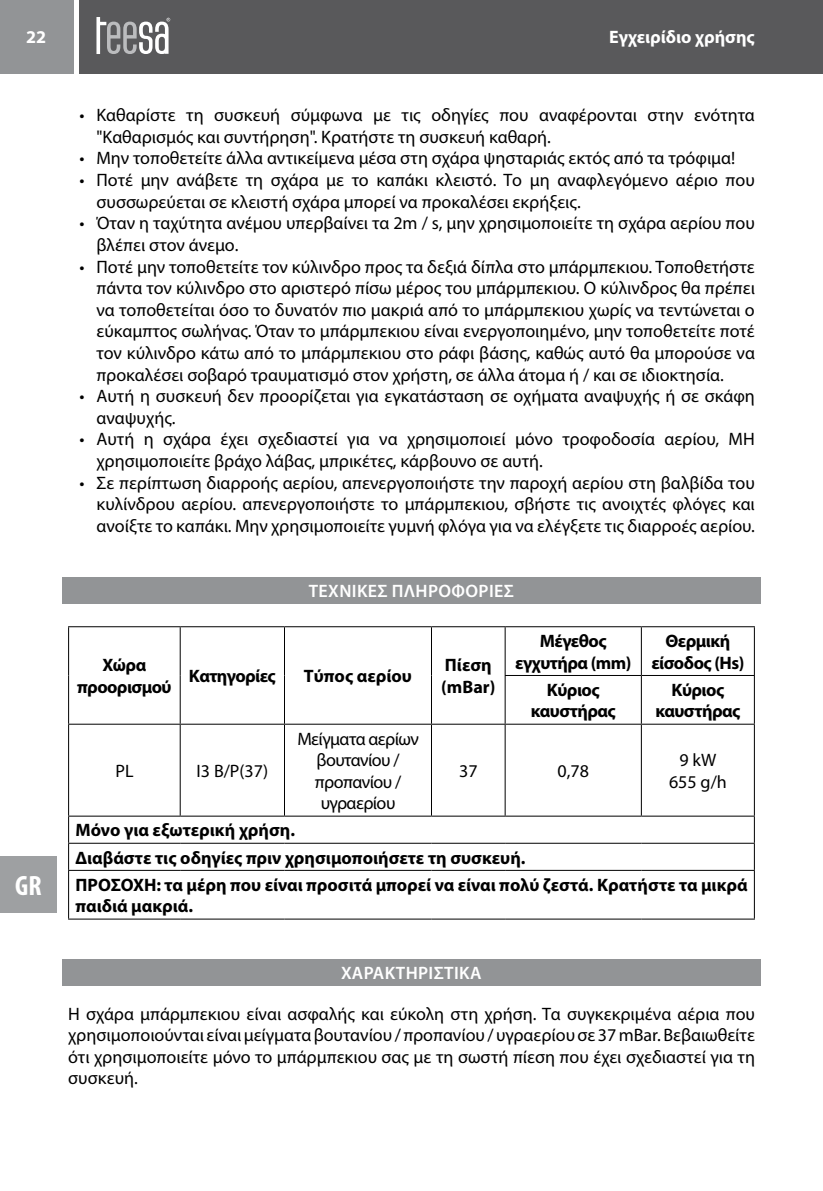
<style>
.page{position:relative;width:823px;height:1191px;background:#fff}
.page>*{position:absolute;margin:0;border:0;box-sizing:border-box;transform-origin:0 0}
.t1{font:700 condensed 28px "Myriad Pro";color:#fff}
.t2{font:18px/21.6px "Myriad Pro";color:#000}
.t3{font:700 18px/27.2px "Myriad Pro";letter-spacing:-.005em;color:#000}
.t4{font:700 18px/21.6px "Myriad Pro";letter-spacing:-.03em;color:#000;text-align:center}
.t5{font:18px/21.6px "Myriad Pro";letter-spacing:-.03em;color:#000;text-align:center}
.t6{font:600 18px "Myriad Pro";letter-spacing:.02em;color:#fff}
.t7{font:700 18px "Myriad Pro";color:#fff}
.t8{font:700 18px "Myriad Pro";letter-spacing:-.035em;color:#000}
</style>
<div class="page">
<div style="left:0;top:856px;width:57px;height:57px;background:#9ea0a2"></div>
<div style="left:0;top:0;width:74px;height:74px;background:#929496"></div>
<div style="left:79px;top:0;width:743px;height:74px;background:#59595b"></div>
<svg style="left:96px;top:17px;width:74px;height:37px"></svg>
<hr style="left:68px;top:626px;width:112px;height:1px;background:#000">
<hr style="left:68px;top:627px;width:1px;height:48px;background:#000">
<hr style="left:180px;top:626px;width:104px;height:1px;background:#000">
<hr style="left:180px;top:627px;width:1px;height:48px;background:#000">
<hr style="left:284px;top:626px;width:147px;height:1px;background:#000">
<hr style="left:284px;top:627px;width:1px;height:48px;background:#000">
<hr style="left:431px;top:626px;width:74px;height:1px;background:#000">
<hr style="left:431px;top:627px;width:1px;height:48px;background:#000">
<hr style="left:505px;top:626px;width:136px;height:1px;background:#000">
<hr style="left:504px;top:627px;width:1px;height:48px;background:#000">
<hr style="left:641px;top:626px;width:113px;height:1px;background:#000">
<hr style="left:640px;top:627px;width:1px;height:48px;background:#000">
<hr style="left:753px;top:627px;width:1px;height:48px;background:#000">
<hr style="left:68px;top:675px;width:1px;height:48px;background:#000">
<hr style="left:180px;top:675px;width:1px;height:48px;background:#000">
<hr style="left:284px;top:675px;width:1px;height:48px;background:#000">
<hr style="left:431px;top:675px;width:1px;height:48px;background:#000">
<hr style="left:504px;top:675px;width:137px;height:1px;background:#000">
<hr style="left:504px;top:676px;width:1px;height:47px;background:#000">
<hr style="left:641px;top:675px;width:113px;height:1px;background:#000">
<hr style="left:640px;top:676px;width:1px;height:47px;background:#000">
<hr style="left:753px;top:676px;width:1px;height:47px;background:#000">
<hr style="left:68px;top:723px;width:112px;height:1px;background:#000">
<hr style="left:68px;top:724px;width:1px;height:91px;background:#000">
<hr style="left:180px;top:723px;width:104px;height:1px;background:#000">
<hr style="left:180px;top:724px;width:1px;height:91px;background:#000">
<hr style="left:284px;top:723px;width:147px;height:1px;background:#000">
<hr style="left:284px;top:724px;width:1px;height:91px;background:#000">
<hr style="left:431px;top:723px;width:74px;height:1px;background:#000">
<hr style="left:431px;top:724px;width:1px;height:91px;background:#000">
<hr style="left:505px;top:723px;width:136px;height:1px;background:#000">
<hr style="left:504px;top:724px;width:1px;height:91px;background:#000">
<hr style="left:641px;top:723px;width:113px;height:1px;background:#000">
<hr style="left:640px;top:724px;width:1px;height:91px;background:#000">
<hr style="left:753px;top:724px;width:1px;height:91px;background:#000">
<hr style="left:68px;top:815px;width:112px;height:1px;background:#000">
<hr style="left:180px;top:815px;width:104px;height:1px;background:#000">
<hr style="left:284px;top:815px;width:147px;height:1px;background:#000">
<hr style="left:431px;top:815px;width:74px;height:1px;background:#000">
<hr style="left:505px;top:815px;width:136px;height:1px;background:#000">
<hr style="left:641px;top:815px;width:113px;height:1px;background:#000">
<hr style="left:68px;top:842px;width:112px;height:1px;background:#000">
<svg style="left:68px;top:816px;width:1px;height:54px"></svg>
<hr style="left:180px;top:842px;width:104px;height:1px;background:#000">
<hr style="left:284px;top:842px;width:147px;height:1px;background:#000">
<hr style="left:431px;top:842px;width:74px;height:1px;background:#000">
<hr style="left:505px;top:842px;width:136px;height:1px;background:#000">
<hr style="left:641px;top:842px;width:113px;height:1px;background:#000">
<svg style="left:753px;top:816px;width:1px;height:54px"></svg>
<hr style="left:68px;top:870px;width:112px;height:1px;background:#000">
<hr style="left:68px;top:871px;width:1px;height:47px;background:#000">
<hr style="left:180px;top:870px;width:104px;height:1px;background:#000">
<hr style="left:284px;top:870px;width:147px;height:1px;background:#000">
<hr style="left:431px;top:870px;width:74px;height:1px;background:#000">
<hr style="left:505px;top:870px;width:136px;height:1px;background:#000">
<hr style="left:641px;top:870px;width:113px;height:1px;background:#000">
<hr style="left:753px;top:871px;width:1px;height:47px;background:#000">
<hr style="left:68px;top:918px;width:112px;height:1px;background:#000">
<hr style="left:180px;top:918px;width:104px;height:1px;background:#000">
<hr style="left:284px;top:918px;width:147px;height:1px;background:#000">
<hr style="left:431px;top:918px;width:74px;height:1px;background:#000">
<hr style="left:505px;top:918px;width:136px;height:1px;background:#000">
<hr style="left:641px;top:918px;width:113px;height:1px;background:#000">
<div style="left:62px;top:577px;width:698px;height:27px;background:#929496"></div>
<div style="left:62px;top:959px;width:698px;height:26px;background:#929496"></div>
<p class="t7" style="left:26px;top:25px;width:21px">22</p>
<p class="t7" style="left:608px;top:25px;width:147px">Εγχειρίδιο χρήσης</p>
<p class="t2" style="left:96px;top:104px;width:659px;text-indent:-17px">• Καθαρίστε τη συσκευή σύμφωνα με τις οδηγίες που αναφέρονται στην ενότητα "Καθαρισμός και συντήρηση". Κρατήστε τη συσκευή καθαρή.</p>
<p class="t2" style="left:79px;top:147px;width:657px">• Μην τοποθετείτε άλλα αντικείμενα μέσα στη σχάρα ψησταριάς εκτός από τα τρόφιμα!</p>
<p class="t2" style="left:96px;top:169px;width:659px;text-indent:-17px">• Ποτέ μην ανάβετε τη σχάρα με το καπάκι κλειστό. Το μη αναφλεγόμενο αέριο που συσσωρεύεται σε κλειστή σχάρα μπορεί να προκαλέσει εκρήξεις.</p>
<p class="t2" style="left:96px;top:212px;width:659px;text-indent:-17px">• Όταν η ταχύτητα ανέμου υπερβαίνει τα 2m / s, μην χρησιμοποιείτε τη σχάρα αερίου που βλέπει στον άνεμο.</p>
<p class="t2" style="left:96px;top:255px;width:659px;text-align:justify;text-indent:-17px">• Ποτέ μην τοποθετείτε τον κύλινδρο προς τα δεξιά δίπλα στο μπάρμπεκιου. Τοποθετήστε πάντα τον κύλινδρο στο αριστερό πίσω μέρος του μπάρμπεκιου. Ο κύλινδρος θα πρέπει να τοποθετείται όσο το δυνατόν πιο μακριά από το μπάρμπεκιου χωρίς να τεντώνεται ο εύκαμπτος σωλήνας. Όταν το μπάρμπεκιου είναι ενεργοποιημένο, μην τοποθετείτε ποτέ τον κύλινδρο κάτω από το μπάρμπεκιου στο ράφι βάσης, καθώς αυτό θα μπορούσε να προκαλέσει σοβαρό τραυματισμό στον χρήστη, σε άλλα άτομα ή / και σε ιδιοκτησία.</p>
<p class="t2" style="left:96px;top:385px;width:659px;text-indent:-17px">• Αυτή η συσκευή δεν προορίζεται για εγκατάσταση σε οχήματα αναψυχής ή σε σκάφη αναψυχής.</p>
<p class="t2" style="left:96px;top:428px;width:659px;text-indent:-17px">• Αυτή η σχάρα έχει σχεδιαστεί για να χρησιμοποιεί μόνο τροφοδοσία αερίου, ΜΗ χρησιμοποιείτε βράχο λάβας, μπρικέτες, κάρβουνο σε αυτή.</p>
<p class="t2" style="left:96px;top:471px;width:659px;text-align:justify;text-indent:-17px">• Σε περίπτωση διαρροής αερίου, απενεργοποιήστε την παροχή αερίου στη βαλβίδα του κυλίνδρου αερίου. απενεργοποιήστε το μπάρμπεκιου, σβήστε τις ανοιχτές φλόγες και ανοίξτε το καπάκι. Μην χρησιμοποιείτε γυμνή φλόγα για να ελέγξετε τις διαρροές αερίου.</p>
<p class="t6" style="left:308px;top:579px;width:206px">ΤΕΧΝΙΚΕΣ ΠΛΗΡΟΦΟΡΙΕΣ</p>
<h1 class="t1" style="left:15px;top:868px;width:28px">GR</h1>
<p class="t4" style="left:77px;top:654px;width:96px">Χώρα προορισμού</p>
<p class="t8" style="left:189px;top:664px;width:88px">Κατηγορίες</p>
<p class="t3" style="left:304px;top:662px;width:109px">Τύπος αερίου</p>
<p class="t3" style="left:441px;top:654px;width:56px;line-height:21.6px">Πίεση (mBar)</p>
<p class="t4" style="left:515px;top:629px;width:118px">Μέγεθος εγχυτήρα (mm)</p>
<p class="t4" style="left:651px;top:629px;width:94px">Θερμική είσοδος (Hs)</p>
<p class="t4" style="left:530px;top:678px;width:86px">Κύριος καυστήρας</p>
<p class="t4" style="left:655px;top:678px;width:86px">Κύριος καυστήρας</p>
<p class="t5" style="left:297px;top:727px;width:123px">Μείγματα αερίων βουτανίου / προπανίου / υγραερίου</p>
<p class="t2" style="left:459px;top:760px;width:20px">37</p>
<p class="t2" style="left:557px;top:760px;width:33px">0,78</p>
<p class="t2" style="left:668px;top:749px;width:59px;text-align:center">9 kW<br>655 g/h</p>
<p class="t3" style="left:75px;top:816px;width:673px">Μόνο για εξωτερική χρήση.<br>Διαβάστε τις οδηγίες πριν χρησιμοποιήσετε τη συσκευή.<br>ΠΡΟΣΟΧΗ: τα μέρη που είναι προσιτά μπορεί να είναι πολύ ζεστά. Κρατήστε τα μικρά</p>
<p class="t3" style="left:75px;top:892px;width:119px">παιδιά μακριά.</p>
<p class="t2" style="left:115px;top:760px;width:20px">PL</p>
<p class="t2" style="left:196px;top:760px;width:73px">I3 B/P(37)</p>
<p class="t6" style="left:341px;top:961px;width:142px">ΧΑΡΑΚΤΗΡΙΣΤΙΚΑ</p>
<p class="t2" style="left:68px;top:1002px;width:688px;text-align:justify">Η σχάρα μπάρμπεκιου είναι ασφαλής και εύκολη στη χρήση. Τα συγκεκριμένα αέρια που χρησιμοποιούνται είναι μείγματα βουτανίου / προπανίου / υγραερίου σε 37 mBar. Βεβαιωθείτε ότι χρησιμοποιείτε μόνο το μπάρμπεκιου σας με τη σωστή πίεση που έχει σχεδιαστεί για τη συσκευή.</p>
</div>
